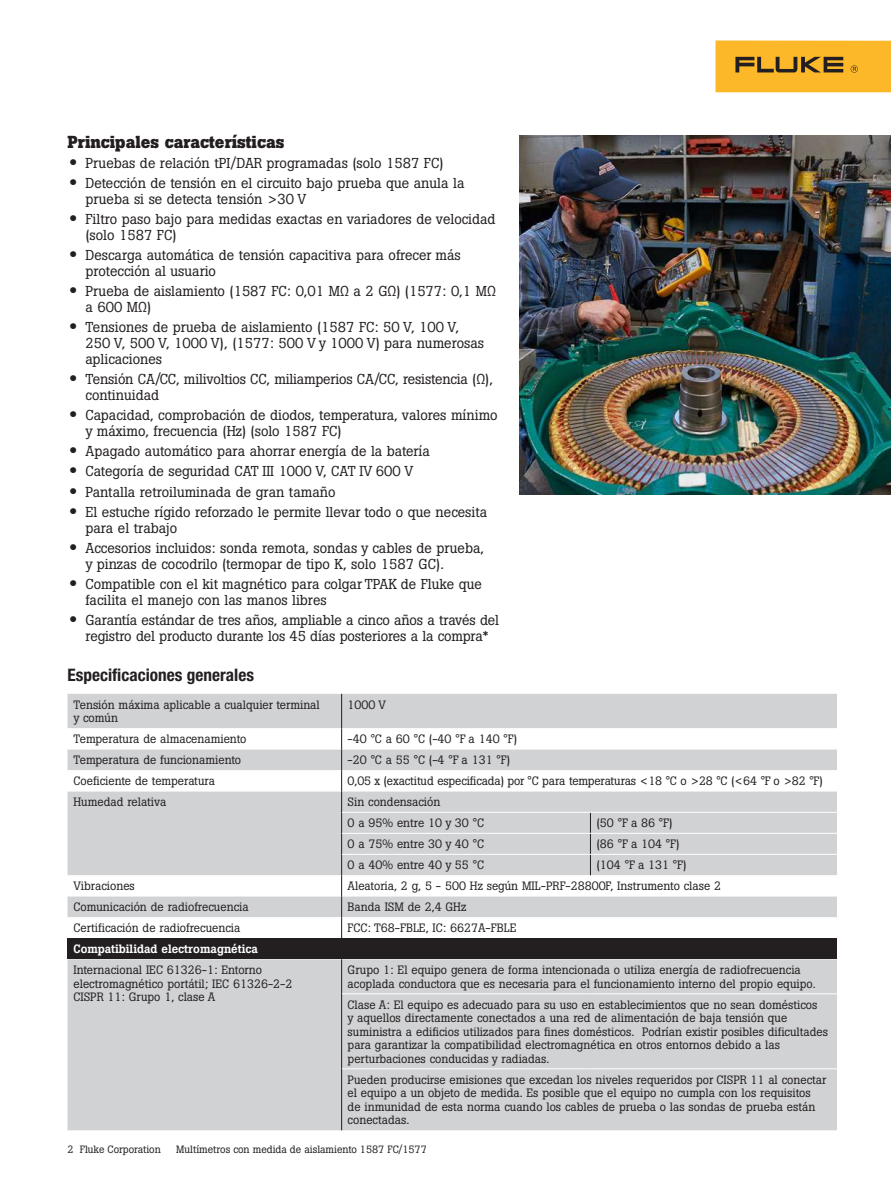
<style>
.page{position:relative;width:891px;height:1188px;background:#fff}
.page>*{position:absolute;margin:0;border:0;box-sizing:border-box;transform-origin:0 0}
.t1{font:700 17.25px "Boton Pro";color:#231f20}
.t2{font:700 condensed 17.25px "Helvetica Neue LT Pro";color:#231f20}
.t3{font:14.25px/15.8px "Boton Pro";color:#231f20}
.t4{font:12px/13.5px "Boton Pro";color:#231f20}
.t5{font:500 12px "Boton Pro";color:#fff}
.t6{font:10.5px "Boton Pro";color:#231f20}
.s1{font-family:"Helvetica Neue LT Std";font-weight:500;font-stretch:expanded;font-size:16.5px}
</style>
<div class="page">
<div style="left:716px;top:40px;width:175px;height:52px;background:#fcb828"></div>
<svg style="left:735px;top:57px;width:108px;height:15px"></svg>
<svg style="left:851px;top:65px;width:7px;height:8px"></svg>
<div style="left:68px;top:694px;width:769px;height:436px;background:#d1d2d4"></div>
<svg style="left:68px;top:728px;width:769px;height:210px;fill:#d1d2d4"></svg>
<div style="left:68px;top:938px;width:769px;height:21px;background:#231f20"></div>
<hr style="left:341px;top:694px;width:1px;height:34px;background:#231f20">
<svg style="left:341px;top:728px;width:1px;height:210px"></svg>
<hr style="left:341px;top:959px;width:1px;height:35px;background:#231f20">
<hr style="left:341px;top:994px;width:1px;height:75px;background:#231f20">
<hr style="left:341px;top:1069px;width:1px;height:61px;background:#231f20">
<hr style="left:342px;top:812px;width:246px;height:1px;background:#fff">
<hr style="left:590px;top:812px;width:247px;height:1px;background:#fff">
<hr style="left:342px;top:833px;width:246px;height:1px;background:#fff">
<hr style="left:590px;top:833px;width:247px;height:1px;background:#fff">
<hr style="left:342px;top:854px;width:246px;height:1px;background:#fff">
<svg style="left:588px;top:812px;width:3px;height:63px"></svg>
<hr style="left:590px;top:854px;width:247px;height:1px;background:#fff">
<hr style="left:342px;top:993px;width:246px;height:1px;background:#fff">
<hr style="left:590px;top:993px;width:247px;height:1px;background:#fff">
<hr style="left:342px;top:1068px;width:246px;height:1px;background:#fff">
<hr style="left:590px;top:1068px;width:247px;height:1px;background:#fff">
<img style="left:519px;top:135px;width:372px;height:359px">
<h1 class="t1" style="left:68px;top:131px;width:218px">Principales características</h1>
<p class="t3" style="left:69px;top:155px;width:376px"><span class="s1">•</span> Pruebas de relación tPI/DAR programadas (solo 1587 FC)</p>
<p class="t3" style="left:86px;top:176px;width:380px;text-indent:-17px"><span class="s1">•</span> Detección de tensión en el circuito bajo prueba que anula la prueba si se detecta tensión &gt;30 V</p>
<p class="t3" style="left:86px;top:212px;width:412px;text-indent:-17px"><span class="s1">•</span> Filtro paso bajo para medidas exactas en variadores de velocidad (solo 1587 FC)</p>
<p class="t3" style="left:86px;top:248px;width:377px;text-indent:-17px"><span class="s1">•</span> Descarga automática de tensión capacitiva para ofrecer más protección al usuario</p>
<p class="t3" style="left:86px;top:284px;width:412px;text-indent:-17px"><span class="s1">•</span> Prueba de aislamiento (1587 FC: 0,01 MΩ a 2 GΩ) (1577: 0,1 MΩ a 600 MΩ)</p>
<p class="t3" style="left:86px;top:320px;width:400px;text-indent:-17px"><span class="s1">•</span> Tensiones de prueba de aislamiento (1587 FC: 50 V, 100 V,<br>250 V, 500 V, 1000 V), (1577: 500 V y 1000 V) para numerosas aplicaciones</p>
<p class="t3" style="left:86px;top:371px;width:409px;text-indent:-17px"><span class="s1">•</span> Tensión CA/CC, milivoltios CC, miliamperios CA/CC, resistencia (Ω), continuidad</p>
<p class="t3" style="left:86px;top:407px;width:414px;text-indent:-17px"><span class="s1">•</span> Capacidad, comprobación de diodos, temperatura, valores mínimo y máximo, frecuencia (Hz) (solo 1587 FC)</p>
<p class="t3" style="left:69px;top:443px;width:362px"><span class="s1">•</span> Apagado automático para ahorrar energía de la batería</p>
<p class="t3" style="left:69px;top:464px;width:346px"><span class="s1">•</span> Categoría de seguridad CAT III 1000 V, CAT IV 600 V</p>
<p class="t3" style="left:69px;top:484px;width:268px"><span class="s1">•</span> Pantalla retroiluminada de gran tamaño</p>
<p class="t3" style="left:86px;top:504px;width:403px;text-indent:-17px"><span class="s1">•</span> El estuche rígido reforzado le permite llevar todo o que necesita para el trabajo</p>
<p class="t3" style="left:86px;top:540px;width:400px;text-indent:-17px"><span class="s1">•</span> Accesorios incluidos: sonda remota, sondas y cables de prueba, y pinzas de cocodrilo (termopar de tipo K, solo 1587 GC).</p>
<p class="t3" style="left:86px;top:576px;width:398px;text-indent:-17px"><span class="s1">•</span> Compatible con el kit magnético para colgar TPAK de Fluke que facilita el manejo con las manos libres</p>
<p class="t3" style="left:69px;top:612px;width:432px;text-align:center"><span class="s1">•</span> Garantía estándar de tres años, ampliable a cinco años a través del registro del producto durante los 45 días posteriores a la compra*</p>
<h1 class="t2" style="left:68px;top:664px;width:188px">Especificaciones generales</h1>
<p class="t4" style="left:74px;top:698px;width:248px">Tensión máxima aplicable a cualquier terminal y común</p>
<p class="t4" style="left:348px;top:698px;width:40px">1000 V</p>
<p class="t4" style="left:74px;top:732px;width:174px">Temperatura de almacenamiento</p>
<p class="t4" style="left:348px;top:732px;width:171px">-40 °C a 60 °C (-40 °F a 140 °F)</p>
<p class="t4" style="left:74px;top:753px;width:169px">Temperatura de funcionamiento</p>
<p class="t4" style="left:348px;top:753px;width:164px">-20 °C a 55 °C (-4 °F a 131 °F)</p>
<p class="t4" style="left:74px;top:774px;width:143px">Coeficiente de temperatura</p>
<p class="t4" style="left:348px;top:774px;width:477px">0,05 x (exactitud especificada) por °C para temperaturas &lt;18 °C o &gt;28 °C (&lt;64 °F o &gt;82 °F)</p>
<p class="t4" style="left:74px;top:795px;width:94px">Humedad relativa</p>
<p class="t4" style="left:348px;top:792px;width:138px;line-height:21px">Sin condensación<br>0 a 95% entre 10 y 30 °C</p>
<p class="t4" style="left:596px;top:816px;width:78px">(50 °F a 86 °F)</p>
<p class="t4" style="left:348px;top:837px;width:138px">0 a 75% entre 30 y 40 °C</p>
<p class="t4" style="left:596px;top:837px;width:85px">(86 °F a 104 °F)</p>
<p class="t4" style="left:348px;top:858px;width:138px">0 a 40% entre 40 y 55 °C</p>
<p class="t4" style="left:596px;top:858px;width:92px">(104 °F a 131 °F)</p>
<p class="t4" style="left:74px;top:879px;width:63px">Vibraciones</p>
<p class="t4" style="left:348px;top:879px;width:375px">Aleatoria, 2 g, 5 - 500 Hz según MIL-PRF-28800F, Instrumento clase 2</p>
<p class="t4" style="left:74px;top:900px;width:177px">Comunicación de radiofrecuencia</p>
<p class="t4" style="left:348px;top:900px;width:120px">Banda ISM de 2,4 GHz</p>
<p class="t4" style="left:74px;top:921px;width:168px">Certificación de radiofrecuencia</p>
<p class="t4" style="left:348px;top:921px;width:170px">FCC: T68-FBLE, IC: 6627A-FBLE</p>
<p class="t5" style="left:74px;top:941px;width:186px">Compatibilidad electromagnética</p>
<p class="t4" style="left:74px;top:963px;width:220px">Internacional IEC 61326-1: Entorno electromagnético portátil; IEC 61326-2-2<br>CISPR 11: Grupo 1, clase A</p>
<p class="t4" style="left:348px;top:963px;width:470px">Grupo 1: El equipo genera de forma intencionada o utiliza energía de radiofrecuencia acoplada conductora que es necesaria para el funcionamiento interno del propio equipo.</p>
<p class="t4" style="left:348px;top:998px;width:482px">Clase A: El equipo es adecuado para su uso en establecimientos que no sean domésticos<br>y aquellos directamente conectados a una red de alimentación de baja tensión que suministra a edificios utilizados para fines domésticos. Podrían existir posibles dificultades para garantizar la compatibilidad electromagnética en otros entornos debido a las perturbaciones conducidas y radiadas.</p>
<p class="t4" style="left:348px;top:1073px;width:480px">Pueden producirse emisiones que excedan los niveles requeridos por CISPR 11 al conectar el equipo a un objeto de medida. Es posible que el equipo no cumpla con los requisitos de inmunidad de esta norma cuando los cables de prueba o las sondas de prueba están conectadas.</p>
<p class="t6" style="left:68px;top:1142px;width:95px">2 Fluke Corporation</p>
<p class="t6" style="left:176px;top:1142px;width:252px">Multímetros con medida de aislamiento 1587 FC/1577</p>
</div>
